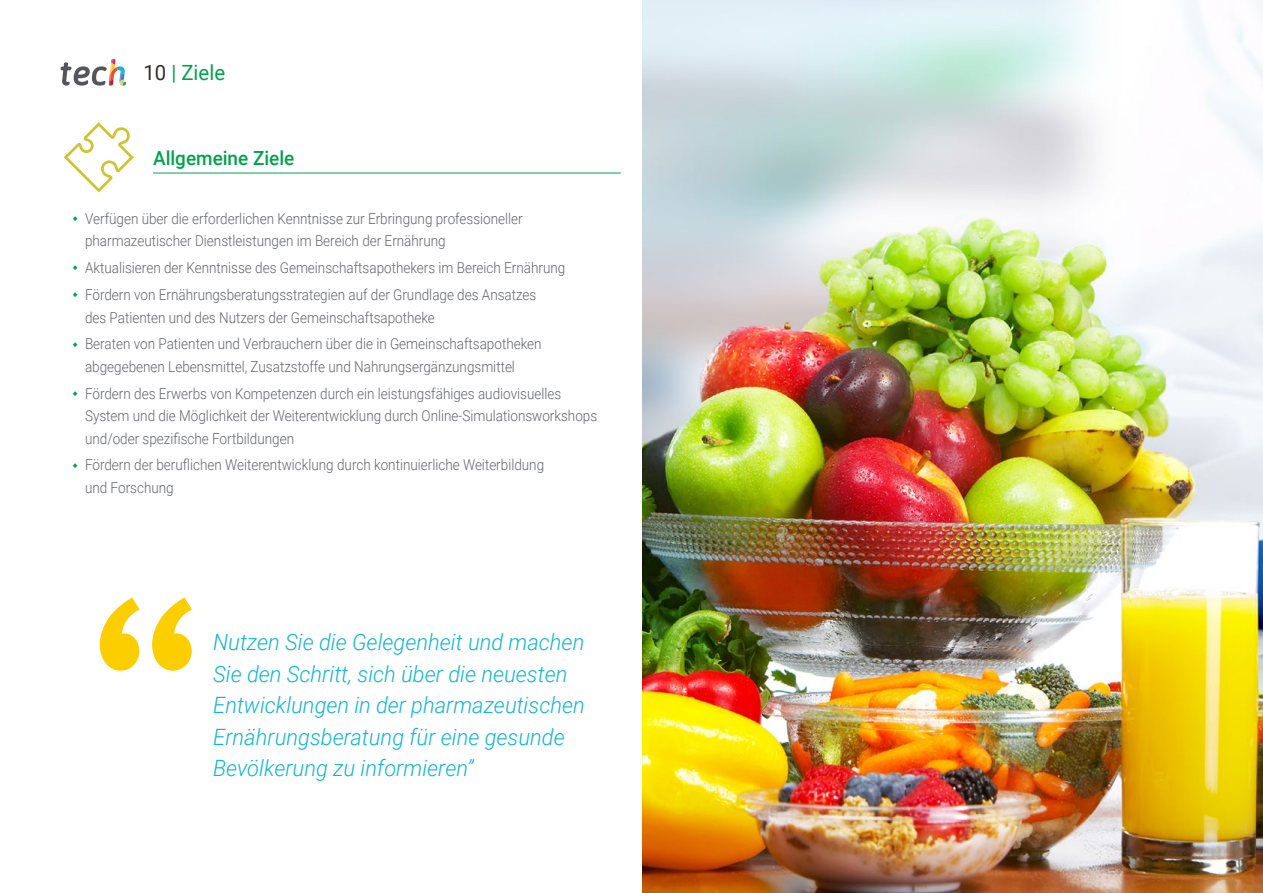
<style>
.page{position:relative;width:1263px;height:893px;background:#fff}
.page>*{position:absolute;margin:0;border:0;box-sizing:border-box;transform-origin:0 0}
.t1{font:italic 300 22.5px/31.5px "Roboto";color:#0fb6cf}
.t2{font:21px "Roboto";color:#04a14d}
.t3{font:500 19.5px "Roboto";color:#04a14d}
.t4{font:300 15px/22.5px "Roboto";color:#61646a;scale:.9 1}
.s1{color:#312e20}
</style>
<div class="page">
<img style="left:642px;top:0;width:621px;height:893px">
<svg style="left:100px;top:597px;width:92px;height:74px"></svg>
<svg style="left:61px;top:59px;width:65px;height:27px"></svg>
<hr style="left:153px;top:173px;width:468px;height:1px;background:#04a14d">
<svg style="left:64px;top:122px;width:70px;height:70px"></svg>
<h2 class="t2" style="left:144px;top:57px;width:83px"><span class="s1">10</span> | Ziele</h2>
<h3 class="t3" style="left:153px;top:144px;width:143px">Allgemeine Ziele</h3>
<p class="t4" style="left:85px;top:207px;width:488px">Verfügen über die erforderlichen Kenntnisse zur Erbringung professioneller pharmazeutischer Dienstleistungen im Bereich der Ernährung</p>
<p class="t4" style="left:85px;top:254px;width:535px;line-height:26.7px">Aktualisieren der Kenntnisse des Gemeinschaftsapothekers im Bereich Ernährung<br>Fördern von Ernährungsberatungsstrategien auf der Grundlage des Ansatzes</p>
<p class="t4" style="left:85px;top:303px;width:509px;line-height:26.7px">des Patienten und des Nutzers der Gemeinschaftsapotheke<br>Beraten von Patienten und Verbrauchern über die in Gemeinschaftsapotheken</p>
<p class="t4" style="left:85px;top:352px;width:531px;line-height:26.7px">abgegebenen Lebensmittel, Zusatzstoffe und Nahrungsergänzungsmittel<br>Fördern des Erwerbs von Kompetenzen durch ein leistungsfähiges audiovisuelles</p>
<p class="t4" style="left:85px;top:404px;width:571px">System und die Möglichkeit der Weiterentwicklung durch Online-Simulationsworkshops und/oder spezifische Fortbildungen</p>
<p class="t4" style="left:85px;top:453px;width:512px">Fördern der beruflichen Weiterentwicklung durch kontinuierliche Weiterbildung und Forschung</p>
<h1 class="t1" style="left:213px;top:626px;width:373px">Nutzen Sie die Gelegenheit und machen Sie den Schritt, sich über die neuesten Entwicklungen in der pharmazeutischen Ernährungsberatung für eine gesunde Bevölkerung zu informieren”</h1>
</div>
